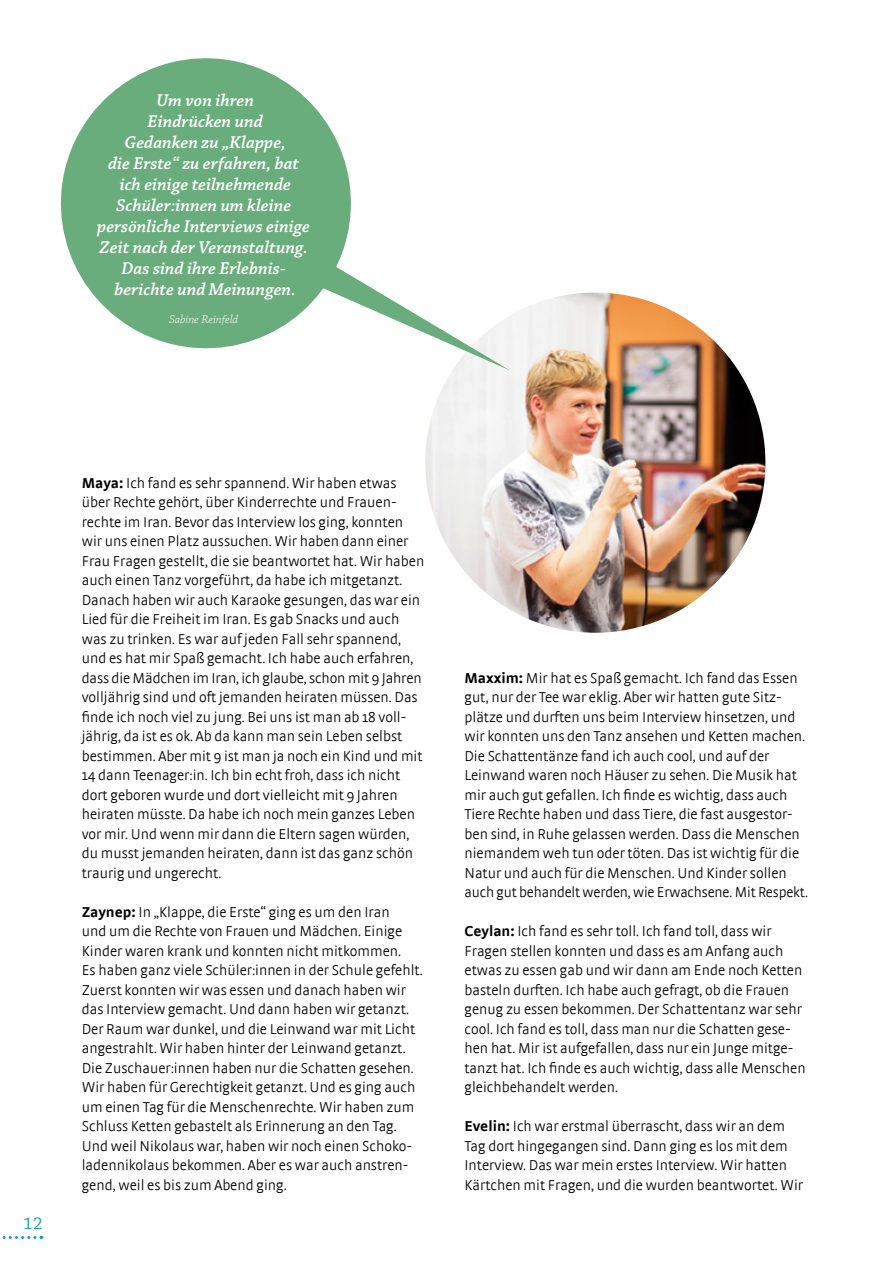
<style>
.page{position:relative;width:893px;height:1263px;background:#fff}
.page>*{position:absolute;margin:0;border:0;box-sizing:border-box;transform-origin:0 0}
.t1{font:italic 600 18px/21px "Chaparral Pro";color:#fff;text-align:center}
.t2{font:18px "Chaparral Pro";color:#169dac}
.t3{font:300 15px/19.5px "Strada";color:#000}
.t4{font:italic 300 12px "Chaparral Pro";color:#fff}
.s1{font-weight:700}
</style>
<div class="page">
<img style="left:425px;top:293px;width:340px;height:340px;border-radius:170px">
<svg style="left:2px;top:1236px;width:33px;height:3px"></svg>
<svg style="left:60px;top:58px;width:289px;height:281px;fill:#6aad7c"></svg>
<svg style="left:153px;top:175px;width:357px;height:196px"></svg>
<p class="t1" style="left:97px;top:90px;width:214px">Um von ihren<br>Eindrücken und<br>Gedanken zu „Klappe,<br>die Erste“ zu erfahren, bat ich einige teilnehmende<br>Schüler:innen um kleine persönliche Interviews einige<br>Zeit nach der Veranstaltung.<br>Das sind ihre Erlebnis&shy;berichte und Meinungen.</p>
<p class="t4" style="left:169px;top:312px;width:71px">Sabine Reinfeld</p>
<p class="t2" style="left:24px;top:1213px;width:20px">12</p>
<p class="t3" style="left:82px;top:473px;width:344px"><span class="s1">Maya:</span> Ich fand es sehr spannend. Wir haben etwas über Rechte gehört, über Kinderrechte und Frauen&shy;rechte im Iran. Bevor das Interview los ging, konnten wir uns einen Platz aussuchen. Wir haben dann einer Frau Fragen gestellt, die sie beantwortet hat. Wir haben auch einen Tanz vorgeführt, da habe ich mitgetanzt.<br>Danach haben wir auch Karaoke gesungen, das war ein Lied für die Freiheit im Iran. Es gab Snacks und auch was zu trinken. Es war auf jeden Fall sehr spannend, und es hat mir Spaß gemacht. Ich habe auch erfahren, dass die Mädchen im Iran, ich glaube, schon mit 9 Jahren volljährig sind und oft jemanden heiraten müssen. Das finde ich noch viel zu jung. Bei uns ist man ab 18 voll&shy;jährig, da ist es ok. Ab da kann man sein Leben selbst bestimmen. Aber mit 9 ist man ja noch ein Kind und mit 14 dann Teenager:in. Ich bin echt froh, dass ich nicht dort geboren wurde und dort vielleicht mit 9 Jahren heiraten müsste. Da habe ich noch mein ganzes Leben vor mir. Und wenn mir dann die Eltern sagen würden, du musst jemanden heiraten, dann ist das ganz schön traurig und ungerecht.</p>
<p class="t3" style="left:82px;top:902px;width:343px"><span class="s1">Zaynep:</span> In „Klappe, die Erste“ ging es um den Iran<br>und um die Rechte von Frauen und Mädchen. Einige Kinder waren krank und konnten nicht mitkommen.<br>Es haben ganz viele Schüler:innen in der Schule gefehlt.<br>Zuerst konnten wir was essen und danach haben wir das Interview gemacht. Und dann haben wir getanzt.<br>Der Raum war dunkel, und die Leinwand war mit Licht angestrahlt. Wir haben hinter der Leinwand getanzt.<br>Die Zuschauer:innen haben nur die Schatten gesehen.<br>Wir haben für Gerechtigkeit getanzt. Und es ging auch um einen Tag für die Menschenrechte. Wir haben zum Schluss Ketten gebastelt als Erinnerung an den Tag.<br>Und weil Nikolaus war, haben wir noch einen Schoko&shy;ladennikolaus bekommen. Aber es war auch anstren&shy;gend, weil es bis zum Abend ging.</p>
<p class="t3" style="left:464px;top:668px;width:345px"><span class="s1">Maxxim:</span> Mir hat es Spaß gemacht. Ich fand das Essen gut, nur der Tee war eklig. Aber wir hatten gute Sitz&shy;plätze und durften uns beim Interview hinsetzen, und wir konnten uns den Tanz ansehen und Ketten machen.<br>Die Schattentänze fand ich auch cool, und auf der Leinwand waren noch Häuser zu sehen. Die Musik hat mir auch gut gefallen. Ich finde es wichtig, dass auch Tiere Rechte haben und dass Tiere, die fast ausgestor&shy;ben sind, in Ruhe gelassen werden. Dass die Menschen niemandem weh tun oder töten. Das ist wichtig für die Natur und auch für die Menschen. Und Kinder sollen auch gut behandelt werden, wie Erwachsene. Mit Respekt.</p>
<p class="t3" style="left:464px;top:921px;width:343px"><span class="s1">Ceylan:</span> Ich fand es sehr toll. Ich fand toll, dass wir Fragen stellen konnten und dass es am Anfang auch etwas zu essen gab und wir dann am Ende noch Ketten basteln durften. Ich habe auch gefragt, ob die Frauen genug zu essen bekommen. Der Schattentanz war sehr cool. Ich fand es toll, dass man nur die Schatten gese&shy;hen hat. Mir ist aufgefallen, dass nur ein Junge mitge&shy;tanzt hat. Ich finde es auch wichtig, dass alle Menschen gleichbehandelt werden.</p>
<p class="t3" style="left:464px;top:1116px;width:340px"><span class="s1">Evelin:</span> Ich war erstmal überrascht, dass wir an dem Tag dort hingegangen sind. Dann ging es los mit dem Interview. Das war mein erstes Interview. Wir hatten Kärtchen mit Fragen, und die wurden beantwortet. Wir</p>
</div>
